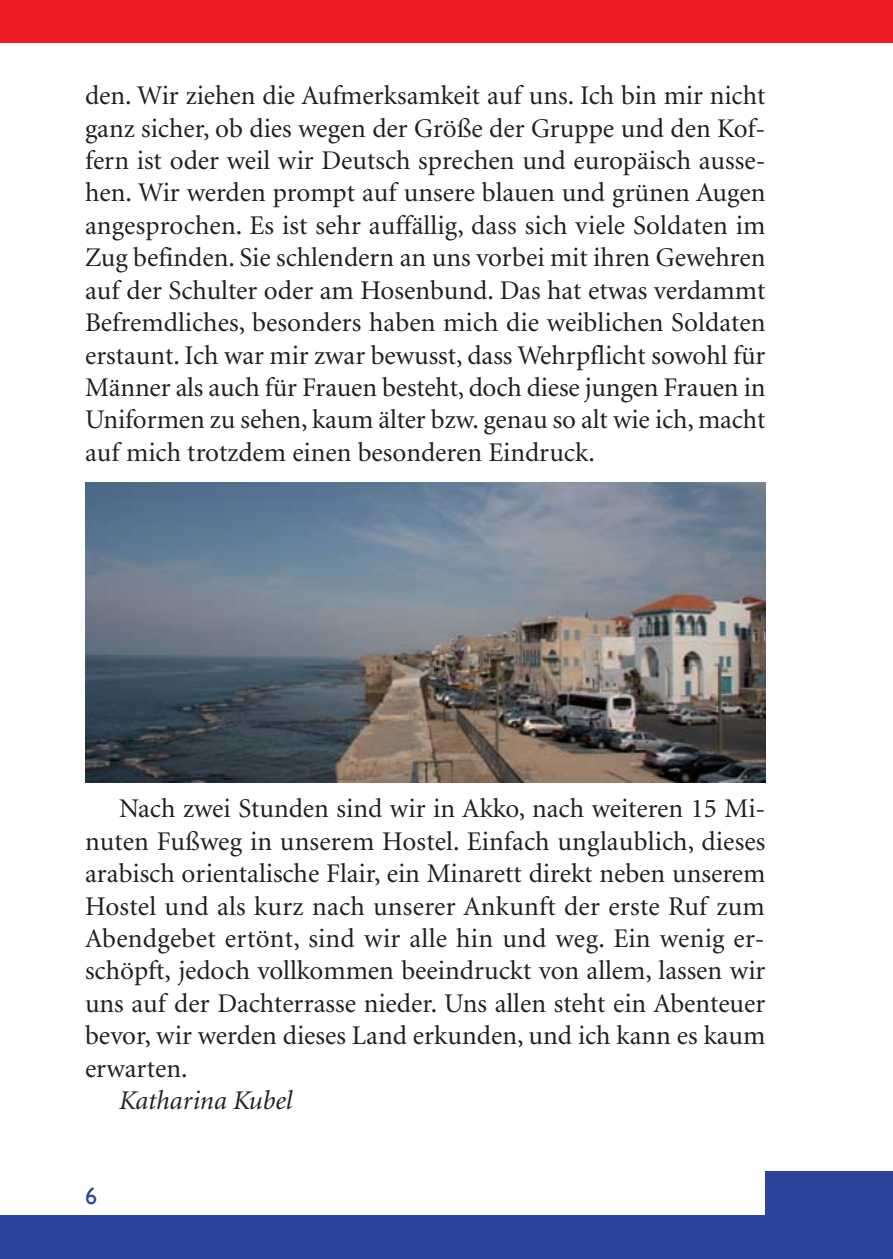
<style>
.page{position:relative;width:893px;height:1259px;background:#fff}
.page>*{position:absolute;margin:0;border:0;box-sizing:border-box;transform-origin:0 0}
.t1{font:27px/32.4px "Minion";color:#231f20;text-align:justify}
.t2{font:italic 27px "Minion";color:#231f20}
.t3{font:24px "Gill Sans TT";color:#2c439b}
</style>
<div class="page">
<div style="left:765px;top:1171px;width:128px;height:87px;background:#2c439b"></div>
<div style="left:0;top:1215px;width:782px;height:43px;background:#2c439b"></div>
<div style="left:0;top:0;width:893px;height:43px;background:#ed1c24"></div>
<img style="left:85px;top:482px;width:680px;height:300px">
<p class="t1" style="left:85px;top:82px;width:682px">den. Wir ziehen die Aufmerksamkeit auf uns. Ich bin mir nicht ganz sicher, ob dies wegen der Größe der Gruppe und den Kof&shy;fern ist oder weil wir Deutsch sprechen und europäisch ausse&shy;hen. Wir werden prompt auf unsere blauen und grünen Augen angesprochen. Es ist sehr auffällig, dass sich viele Soldaten im Zug befinden. Sie schlendern an uns vorbei mit ihren Gewehren auf der Schulter oder am Hosenbund. Das hat etwas verdammt Befremdliches, besonders haben mich die weiblichen Soldaten erstaunt. Ich war mir zwar bewusst, dass Wehrpflicht sowohl für Männer als auch für Frauen besteht, doch diese jungen Frauen in Uniformen zu sehen, kaum älter bzw. genau so alt wie ich, macht auf mich trotzdem einen besonderen Eindruck.</p>
<p class="t1" style="left:85px;top:794px;width:682px;text-indent:34px">Nach zwei Stunden sind wir in Akko, nach weiteren 15 Mi&shy;nuten Fußweg in unserem Hostel. Einfach unglaublich, dieses arabisch orientalische Flair, ein Minarett direkt neben unserem Hostel und als kurz nach unserer Ankunft der erste Ruf zum Abendgebet ertönt, sind wir alle hin und weg. Ein wenig er&shy;schöpft, jedoch vollkommen beeindruckt von allem, lassen wir uns auf der Dachterrasse nieder. Uns allen steht ein Abenteuer bevor, wir werden dieses Land erkunden, und ich kann es kaum erwarten.</p>
<p class="t2" style="left:119px;top:1089px;width:175px">Katharina Kubel</p>
<p class="t3" style="left:85px;top:1182px;width:13px">6</p>
</div>
